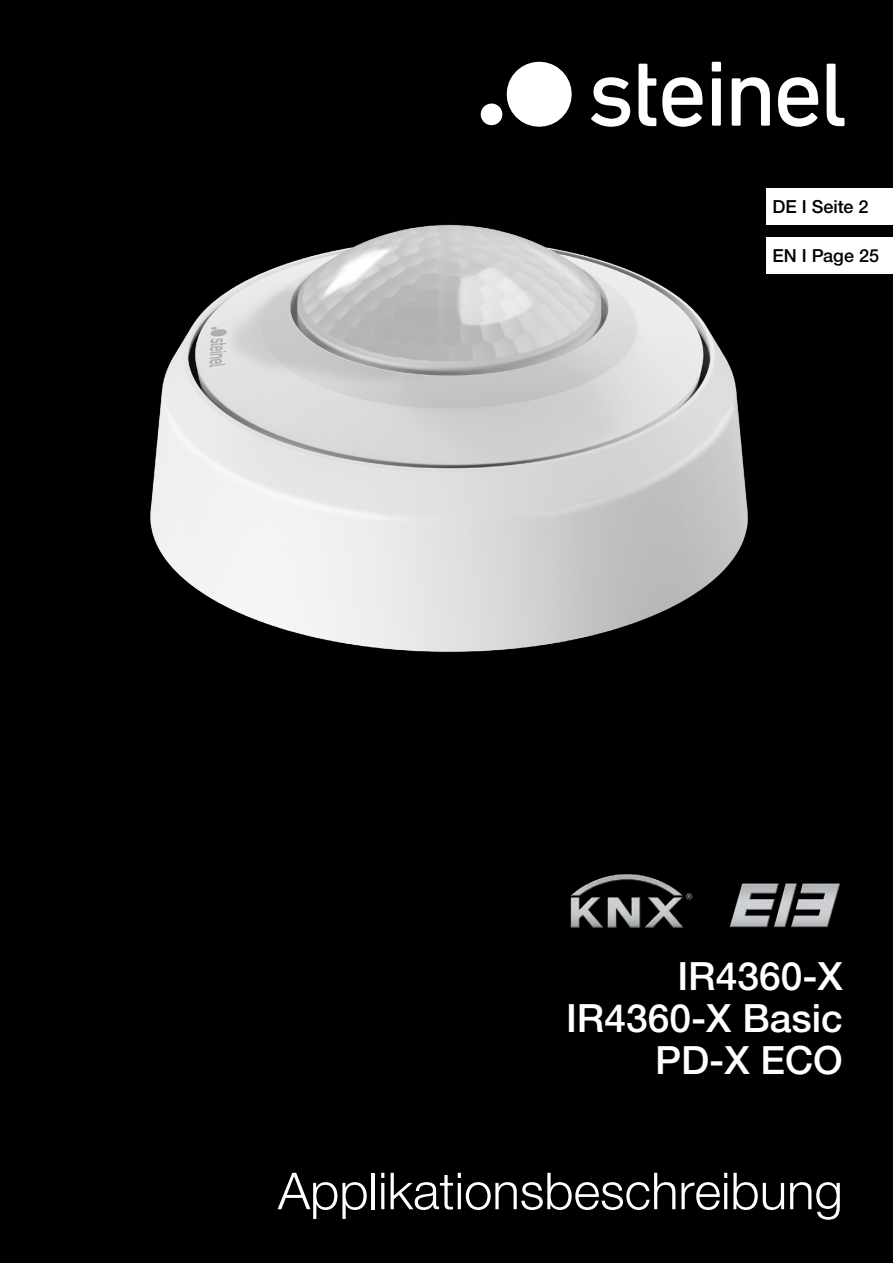
<style>
.page{position:relative;width:893px;height:1263px;background:#000}
.page>*{position:absolute;margin:0;border:0;box-sizing:border-box;transform-origin:0 0}
.t1{font:300 51px "Helvetica Neue LTW1 G";color:#fff}
.t2{font:500 39px/41.8px "Helvetica Neue LTW1 G";color:#fff;text-align:right}
.t3{font:500 18px "Helvetica Neue LTW1 G";color:#000}
</style>
<div class="page">
<img style="left:570px;top:874px;width:123px;height:54px">
<img style="left:729px;top:883px;width:111px;height:45px">
<div style="left:766px;top:188px;width:127px;height:37px;background:#fff"></div>
<div style="left:766px;top:237px;width:127px;height:37px;background:#fff"></div>
<svg style="left:593px;top:77px;width:36px;height:24px"></svg>
<svg style="left:639px;top:64px;width:17px;height:37px"></svg>
<svg style="left:662px;top:77px;width:41px;height:24px"></svg>
<div style="left:712px;top:78px;width:9px;height:48px;background:#fff"></div>
<div style="left:712px;top:62px;width:9px;height:10px;background:#fff"></div>
<svg style="left:732px;top:77px;width:38px;height:49px"></svg>
<svg style="left:778px;top:77px;width:40px;height:50px"></svg>
<svg style="left:827px;top:64px;width:17px;height:62px"></svg>
<svg style="left:506px;top:62px;width:66px;height:39px"></svg>
<img style="left:150px;top:101px;width:617px;height:551px">
<p class="t3" style="left:772px;top:196px;width:98px">DE I Seite 2</p>
<p class="t3" style="left:772px;top:245px;width:108px">EN I Page 25</p>
<p class="t2" style="left:566px;top:955px;width:278px">IR4360-X<br>IR4360-X Basic<br>PD-X ECO</p>
<h1 class="t1" style="left:278px;top:1160px;width:566px">Applikationsbeschreibung</h1>
</div>
